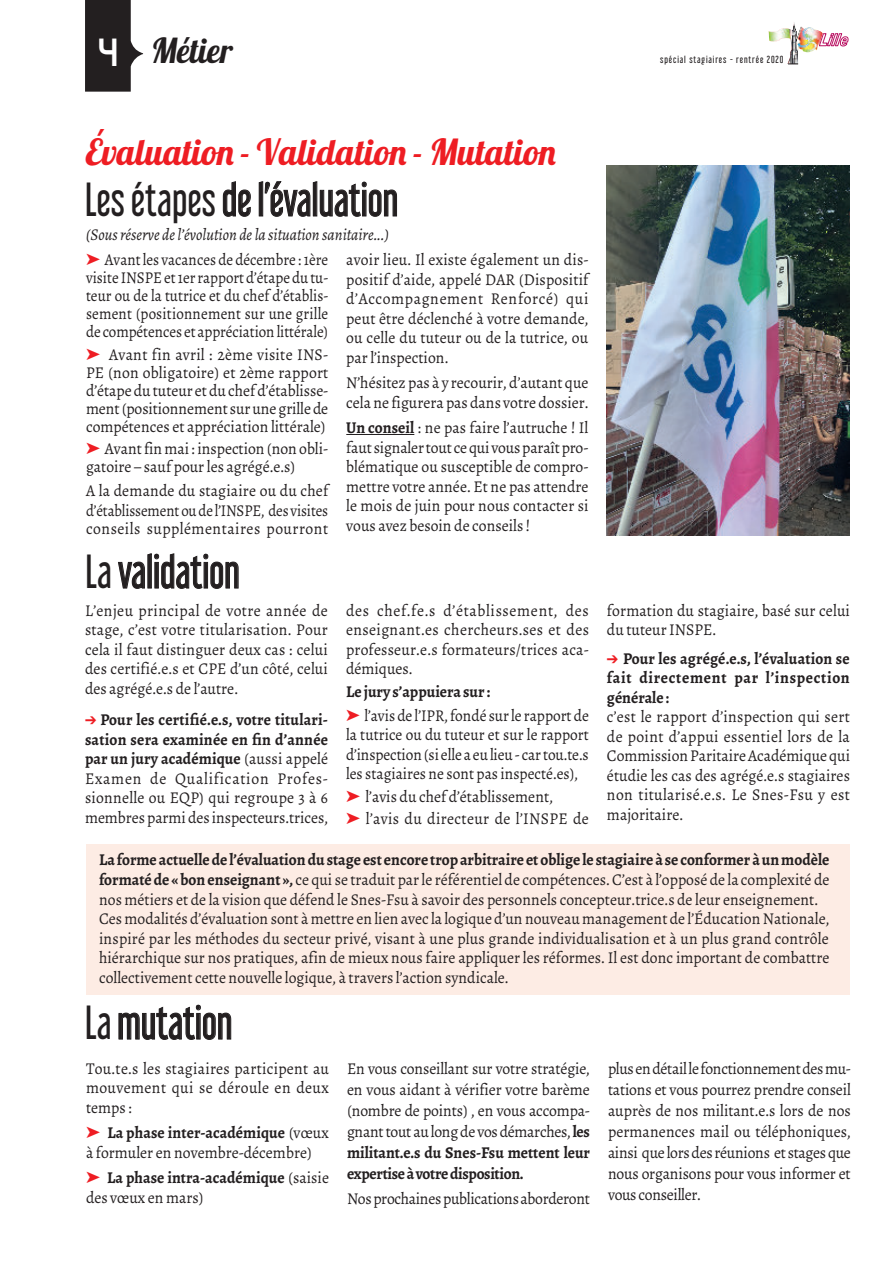
<style>
.page{position:relative;width:893px;height:1263px;background:#fff}
.page>*{position:absolute;margin:0;border:0;box-sizing:border-box;transform-origin:0 0}
.t1{font:42px "Libel Suit Rg";color:#231f20;scale:.92 1}
.t2{font:36px "Lobster 1.4";color:#ee1d23}
.t3{font:34.5px "Lobster 1.4";color:#231f20;scale:.96 1}
.t4{font:16.5px/19.5px "Alegreya";color:#231f20;text-align:justify;scale:.95 1}
.t5{font:16.5px/18px "Alegreya";color:#231f20;text-align:justify;scale:.91 1}
.t6{font:16.5px/19.5px "Alegreya";color:#231f20;scale:.93 1}
.t7{font:700 16.5px/19.5px "Alegreya";letter-spacing:.01em;color:#231f20;text-align:justify;scale:.95 1}
.t8{font:italic 16.5px "Alegreya";color:#231f20;scale:.95 1}
.t9{font:16.5px "Alegreya";letter-spacing:-.02em;color:#231f20;scale:.95 1}
.t10{font:16.5px "Alegreya";letter-spacing:.03em;color:#231f20;scale:.95 1}
.t11{font:9px "Libel Suit Rg";letter-spacing:.1em;color:#231f20}
.s1{font-family:"Lastwaerkbold";font-size:39px;color:#fff}
.s2{color:#ee1d23}
.s3{font-weight:700}
.s4{font-weight:400}
</style>
<div class="page">
<svg style="left:85px;top:0;width:58px;height:92px"></svg>
<img style="left:768px;top:22px;width:55px;height:42px">
<svg style="left:819px;top:33px;width:29px;height:13px"></svg>
<svg style="left:223px;top:181px;width:28px;height:36px"></svg>
<svg style="left:258px;top:181px;width:139px;height:36px"></svg>
<hr style="left:346px;top:434px;width:68px;height:1px;background:#231f20">
<svg style="left:118px;top:553px;width:121px;height:36px"></svg>
<svg style="left:118px;top:1004px;width:113px;height:36px"></svg>
<div style="left:86px;top:844px;width:764px;height:151px;background:#fdece4"></div>
<img style="left:606px;top:165px;width:244px;height:371px">
<h3 class="t3" style="left:98px;top:29px;width:142px"><span class="s1">4</span> Métier</h3>
<p class="t11" style="left:660px;top:53px;width:125px">spécial stagiaires - rentrée 2020</p>
<h2 class="t2" style="left:86px;top:129px;width:472px">Évaluation - Validation - Mutation</h2>
<h1 class="t1" style="left:85px;top:165px;width:342px">Les étapes de l’évaluation</h1>
<p class="t5" style="left:86px;top:251px;width:268px"><span class="s2">➤</span> Avant les vacances de décembre : 1ère visite INSPE et 1er rapport d’étape du tu&shy;teur ou de la tutrice et du chef d’établis&shy;sement (positionnement sur une grille de compétences et appréciation littérale)</p>
<p class="t4" style="left:86px;top:345px;width:257px;line-height:18px"><span class="s2">➤</span> Avant fin avril : 2ème visite INS-PE (non obligatoire) et 2ème rapport d’étape du tuteur et du chef d’établisse&shy;ment (positionnement sur une grille de compétences et appréciation littérale)</p>
<p class="t4" style="left:86px;top:440px;width:256px;line-height:18px"><span class="s2">➤</span> Avant fin mai : inspection (non obli&shy;gatoire – sauf pour les agrégé.e.s)</p>
<p class="t4" style="left:86px;top:481px;width:259px">A la demande du stagiaire ou du chef d’établissement ou de l’INSPE, des visites</p>
<p class="t10" style="left:86px;top:518px;width:256px">conseils supplémentaires pourront</p>
<p class="t8" style="left:86px;top:225px;width:321px">(Sous réserve de l’évolution de la situation sanitaire...)</p>
<p class="t4" style="left:346px;top:250px;width:258px;text-align:left">avoir lieu. Il existe également un dis&shy;positif d’aide, appelé DAR (Dispositif d’Accompagnement Renforcé) qui peut être déclenché à votre demande, ou celle du tuteur ou de la tutrice, ou par l’inspection.</p>
<p class="t4" style="left:346px;top:373px;width:256px">N’hésitez pas à y recourir, d’autant que cela ne figurera pas dans votre dossier.</p>
<p class="t4" style="left:346px;top:418px;width:257px"><span class="s3">Un conseil</span> : ne pas faire l’autruche ! Il faut signaler tout ce qui vous paraît pro&shy;blématique ou susceptible de compro&shy;mettre votre année. Et ne pas attendre le mois de juin pour nous contacter si vous avez besoin de conseils !</p>
<h1 class="t1" style="left:86px;top:537px;width:169px">La validation</h1>
<p class="t4" style="left:85px;top:601px;width:257px">L’enjeu principal de votre année de stage, c’est votre titularisation. Pour cela il faut distinguer deux cas : celui des certifié.e.s et CPE d’un côté, celui des agrégé.e.s de l’autre.</p>
<p class="t4" style="left:85px;top:710px;width:257px"><span class="s2">➔</span> <span class="s3">Pour les certifié.e.s, votre titulari&shy;sation sera examinée en fin d’année par un jury académique</span> (aussi appelé Examen de Qualification Profes&shy;sionnelle ou EQP) qui regroupe 3 à 6 membres parmi des inspecteurs.trices,</p>
<p class="t4" style="left:346px;top:601px;width:257px">des chef.fe.s d’établissement, des enseignant.es chercheurs.ses et des professeur.e.s formateurs/trices aca&shy;démiques.</p>
<p class="t6" style="left:346px;top:679px;width:263px;line-height:24px"><span class="s3">Le jury s’appuiera sur :<br></span><span class="s2">➤</span> l’avis de l’IPR, fondé sur le rapport de</p>
<p class="t6" style="left:346px;top:725px;width:263px;text-align:justify">la tutrice ou du tuteur et sur le rapport d’inspection (si elle a eu lieu - car tou.te.s les stagiaires ne sont pas inspecté.es),</p>
<p class="t4" style="left:346px;top:785px;width:257px;line-height:22.5px"><span class="s2">➤</span> l’avis du chef d’établissement,<br><span class="s2">➤</span> l’avis du directeur de l’INSPE de</p>
<p class="t4" style="left:607px;top:601px;width:257px">formation du stagiaire, basé sur celui du tuteur INSPE.</p>
<p class="t7" style="left:607px;top:649px;width:257px"><span class="s2">➔</span> Pour les agrégé.e.s, l’évaluation se fait directement par l’inspection générale :</p>
<p class="t4" style="left:607px;top:707px;width:257px">c’est le rapport d’inspection qui sert de point d’appui essentiel lors de la Commission Paritaire Académique qui étudie les cas des agrégé.e.s stagiaires non titularisé.e.s. Le Snes-Fsu y est majoritaire.</p>
<p class="t4" style="left:99px;top:850px;width:770px;text-align:left"><span class="s3">La forme actuelle de l’évaluation du stage est encore trop arbitraire et oblige le stagiaire à se conformer à un modèle formaté de « bon enseignant »,</span> ce qui se traduit par le référentiel de compétences. C’est à l’opposé de la complexité de nos métiers et de la vision que défend le Snes-Fsu à savoir des personnels concepteur.trice.s de leur enseignement.<br>Ces modalités d’évaluation sont à mettre en lien avec la logique d’un nouveau management de l’Éducation Nationale, inspiré par les méthodes du secteur privé, visant à une plus grande individualisation et à un plus grand contrôle hiérarchique sur nos pratiques, afin de mieux nous faire appliquer les réformes. Il est donc important de combattre collectivement cette nouvelle logique, à travers l’action syndicale.</p>
<h1 class="t1" style="left:85px;top:988px;width:162px">La mutation</h1>
<p class="t4" style="left:86px;top:1058px;width:257px">Tou.te.s les stagiaires participent au mouvement qui se déroule en deux temps :</p>
<p class="t4" style="left:86px;top:1123px;width:257px"><span class="s2">➤</span> <span class="s3">La phase inter-académique</span> (vœux à formuler en novembre-décembre)</p>
<p class="t7" style="left:86px;top:1168px;width:257px"><span class="s2">➤</span> La phase intra-académique <span class="s4">(saisie des vœux en mars)</span></p>
<p class="t4" style="left:347px;top:1057px;width:257px;line-height:21px">En vous conseillant sur votre stratégie, en vous aidant à vérifier votre barème (nombre de points) , en vous accompa&shy;gnant tout au long de vos démarches, <span class="s3">les militant.e.s du Snes-Fsu mettent leur expertise à votre disposition.</span></p>
<p class="t9" style="left:347px;top:1188px;width:257px">Nos prochaines publications aborderont</p>
<p class="t4" style="left:608px;top:1057px;width:257px;line-height:21px">plus en détail le fonctionnement des mu&shy;tations et vous pourrez prendre conseil auprès de nos militant.e.s lors de nos permanences mail ou téléphoniques, ainsi que lors des réunions et stages que nous organisons pour vous informer et vous conseiller.</p>
</div>
